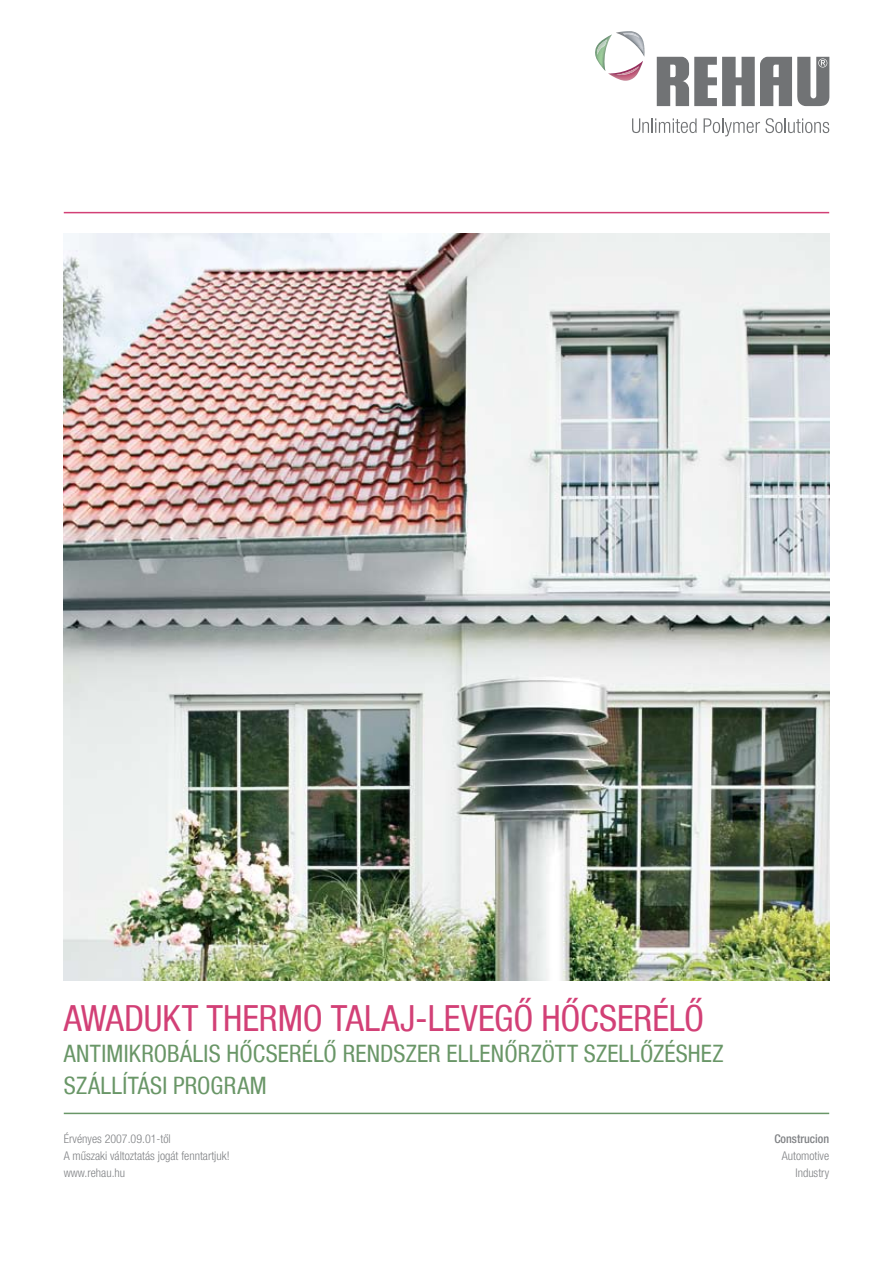
<style>
.page{position:relative;width:893px;height:1263px;background:#fff}
.page>*{position:absolute;margin:0;border:0;box-sizing:border-box;transform-origin:0 0}
.t1{font:condensed 36px "Helvetica Neue LT Com";letter-spacing:-.005em;color:#d24076}
.t2{font:condensed 24px "Helvetica Neue LT Com";letter-spacing:.005em;color:#699667}
.t3{font:300 condensed 12px/16.8px "Helvetica Neue LT Com";color:#808285}
.t4{font:500 condensed 12px "Helvetica Neue LT Com";color:#808285}
</style>
<div class="page">
<hr style="left:64px;top:212px;width:765px;height:1px;background:#d24076">
<hr style="left:64px;top:1113px;width:765px;height:1px;background:#699667">
<svg style="left:632px;top:118px;width:65px;height:15px"></svg>
<svg style="left:704px;top:118px;width:125px;height:18px"></svg>
<svg style="left:657px;top:57px;width:172px;height:49px"></svg>
<svg style="left:595px;top:31px;width:49px;height:50px"></svg>
<img style="left:597px;top:39px;width:10px;height:16px">
<img style="left:616px;top:66px;width:23px;height:9px">
<img style="left:623px;top:33px;width:16px;height:5px">
<img style="left:64px;top:234px;width:765px;height:747px">
<h1 class="t1" style="left:64px;top:997px;width:642px">AWADUKT THERMO TALAJ-LEVEGŐ HŐCSERÉLŐ</h1>
<h2 class="t2" style="left:64px;top:1040px;width:250px">ANTIMIKROBÁLIS HŐCSERÉLŐ</h2>
<h2 class="t2" style="left:343px;top:1040px;width:383px">RENDSZER ELLENŐRZÖTT SZELLŐZÉSHEZ</h2>
<h2 class="t2" style="left:64px;top:1071px;width:204px">SZÁLLÍTÁSI PROGRAM</h2>
<p class="t3" style="left:64px;top:1130px;width:167px">Érvényes 2007.09.01-től<br>A műszaki változtatás jogát fenntartjuk! www.rehau.hu</p>
<p class="t4" style="left:774px;top:1131px;width:56px">Construcion</p>
<p class="t3" style="left:782px;top:1147px;width:49px;text-align:right">Automotive<br>Industry</p>
</div>
